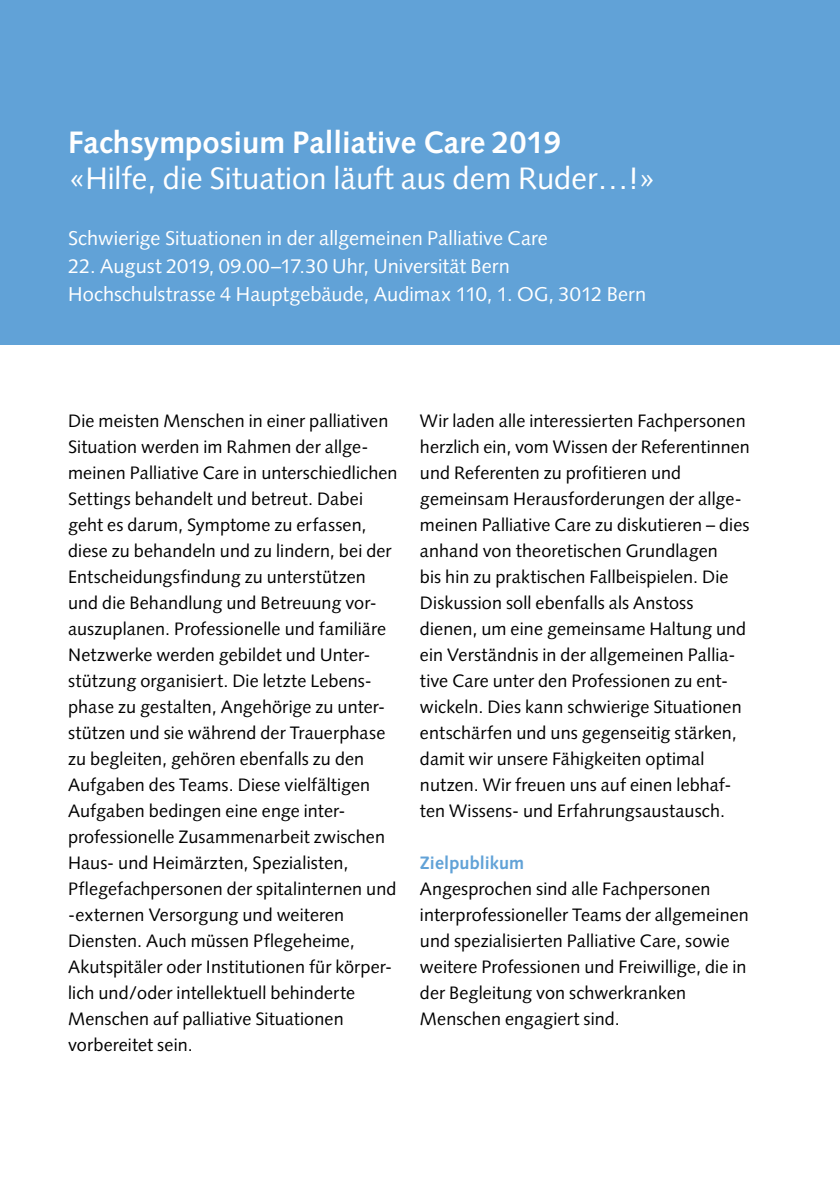
<style>
.page{position:relative;width:840px;height:1191px;background:#fff}
.page>*{position:absolute;margin:0;border:0;box-sizing:border-box;transform-origin:0 0}
.t1{font:31px "Syntax";color:#fff}
.t2{font:700 31px "Syntax";color:#fff}
.t3{font:20px/28px "Syntax";color:#fff}
.t4{font:18px/26px "Syntax";letter-spacing:.005em;color:#000}
.t5{font:700 18px "Syntax";letter-spacing:.005em;color:#61a2d7}
</style>
<div class="page">
<div style="left:0;top:0;width:839px;height:345px;background:#61a2d7"></div>
<h1 class="t2" style="left:68px;top:124px;width:494px">Fachsymposium Palliative Care 2019</h1>
<h1 class="t1" style="left:68px;top:160px;width:589px">«Hilfe, die Situation läuft aus dem Ruder…!»</h1>
<p class="t3" style="left:68px;top:224px;width:481px">Schwierige Situationen in der allgemeinen Palliative Care</p>
<p class="t3" style="left:68px;top:252px;width:579px">22. August 2019, 09.00–17.30 Uhr, Universität Bern<br>Hochschulstrasse 4 Hauptgebäude, Audimax 110, 1. OG, 3012 Bern</p>
<p class="t4" style="left:68px;top:408px;width:331px">Die meisten Menschen in einer palliativen Situation werden im Rahmen der allge&shy;meinen Palliative Care in unterschiedlichen Settings behandelt und betreut. Dabei geht es darum, Symptome zu erfassen, diese zu behandeln und zu lindern, bei der Entscheidungsfindung zu unterstützen und die Behandlung und Betreuung vor&shy;auszuplanen. Professionelle und familiäre Netzwerke werden gebildet und Unter&shy;stützung organisiert. Die letzte Lebens&shy;phase zu gestalten, Angehörige zu unter&shy;stützen und sie während der Trauerphase zu begleiten, gehören ebenfalls zu den Aufgaben des Teams. Diese vielfältigen Aufgaben bedingen eine enge inter&shy;professionelle Zusammenarbeit zwischen Haus- und Heimärzten, Spezialisten, Pflegefachpersonen der spitalinternen und</p>
<p class="t4" style="left:68px;top:902px;width:325px">- externen Versorgung und weiteren Diensten. Auch müssen Pflegeheime, Akutspitäler oder Institutionen für körper&shy;lich und/oder intellektuell behinderte Menschen auf palliative Situationen vorbereitet sein.</p>
<p class="t4" style="left:420px;top:408px;width:331px">Wir laden alle interessierten Fachpersonen herzlich ein, vom Wissen der Referentinnen und Referenten zu profitieren und gemeinsam Herausforderungen der allge&shy;meinen Palliative Care zu diskutieren – dies anhand von theoretischen Grundlagen<br>bis hin zu praktischen Fallbeispielen. Die Diskussion soll ebenfalls als Anstoss dienen, um eine gemeinsame Haltung und ein Verständnis in der allgemeinen Pallia&shy;tive Care unter den Professionen zu ent&shy;wickeln. Dies kann schwierige Situationen entschärfen und uns gegenseitig stärken, damit wir unsere Fähigkeiten optimal nutzen. Wir freuen uns auf einen lebhaf&shy;ten Wissens- und Erfahrungsaustausch.</p>
<p class="t5" style="left:420px;top:852px;width:106px">Zielpublikum</p>
<p class="t4" style="left:420px;top:876px;width:330px">Angesprochen sind alle Fachpersonen interprofessioneller Teams der allgemeinen und spezialisierten Palliative Care, sowie weitere Professionen und Freiwillige, die in der Begleitung von schwerkranken Menschen engagiert sind.</p>
</div>
